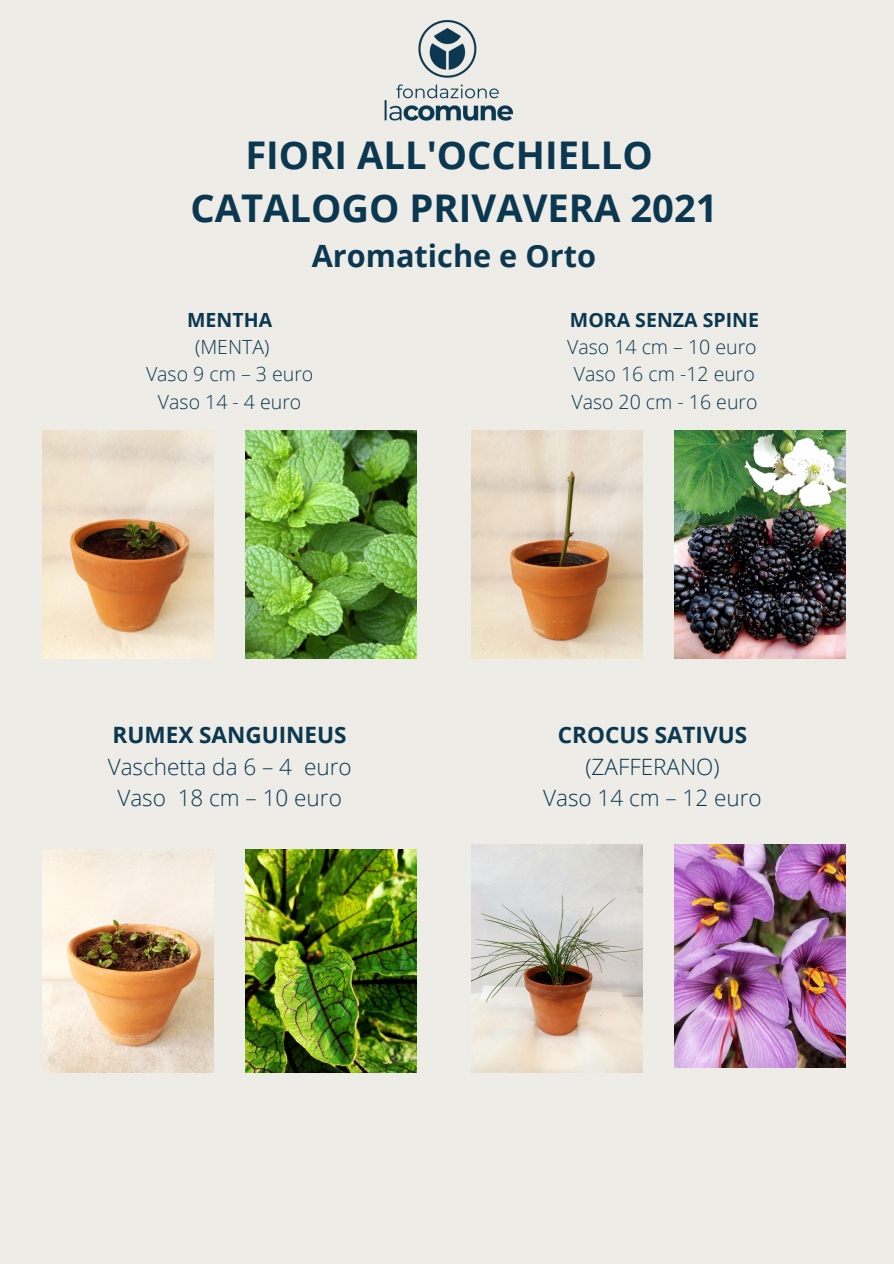
<style>
.page{position:relative;width:894px;height:1264px;background:#fff}
.page>*{position:absolute;margin:0;border:0;box-sizing:border-box;transform-origin:0 0}
.t1{font:700 38.25px "Open Sans";color:#0b3850}
.t2{font:700 30.75px "Open Sans";color:#0b3850}
.t3{font:300 22.5px "Open Sans";color:#0b3850}
.t4{font:700 22.5px/31.5px "Open Sans";color:#0b3850;text-align:center}
.t5{font:300 19.5px "Open Sans";color:#0b3850}
.t6{font:700 19.5px "Open Sans";color:#0b3850}
.s1{font-weight:300}
</style>
<div class="page">
<div style="left:0;top:0;width:893px;height:1263px;background:#edece7"></div>
<img style="left:471px;top:844px;width:171px;height:228px">
<img style="left:674px;top:844px;width:171px;height:223px">
<img style="left:384px;top:21px;width:128px;height:100px">
<img style="left:42px;top:849px;width:172px;height:223px">
<img style="left:245px;top:849px;width:171px;height:223px">
<img style="left:471px;top:430px;width:171px;height:229px">
<img style="left:674px;top:430px;width:171px;height:229px">
<img style="left:42px;top:430px;width:172px;height:229px">
<img style="left:245px;top:430px;width:171px;height:229px">
<p class="t1" style="left:245px;top:128px;width:409px">FIORI ALL'OCCHIELLO</p>
<p class="t1" style="left:190px;top:181px;width:528px">CATALOGO PRIVAVERA 2021</p>
<p class="t2" style="left:312px;top:234px;width:286px">Aromatiche e Orto</p>
<p class="t6" style="left:187px;top:306px;width:86px">MENTHA</p>
<p class="t5" style="left:195px;top:333px;width:76px">(MENTA)</p>
<p class="t5" style="left:146px;top:360px;width:169px">Vaso 9 cm – 3 euro</p>
<p class="t5" style="left:158px;top:387px;width:145px">Vaso 14 - 4 euro</p>
<p class="t4" style="left:113px;top:719px;width:235px">RUMEX SANGUINEUS</p>
<p class="t3" style="left:108px;top:750px;width:245px">Vaschetta da 6 – 4 euro</p>
<p class="t3" style="left:117px;top:782px;width:226px">Vaso 18 cm – 10 euro</p>
<p class="t6" style="left:569px;top:306px;width:190px">MORA SENZA SPINE</p>
<p class="t5" style="left:567px;top:333px;width:191px">Vaso 14 cm – 10 euro</p>
<p class="t5" style="left:573px;top:360px;width:182px">Vaso 16 cm -12 euro</p>
<p class="t5" style="left:571px;top:387px;width:187px">Vaso 20 cm - 16 euro</p>
<p class="t4" style="left:557px;top:719px;width:191px">CROCUS SATIVUS <span class="s1">(ZAFFERANO)</span></p>
<p class="t3" style="left:543px;top:782px;width:220px">Vaso 14 cm – 12 euro</p>
</div>
